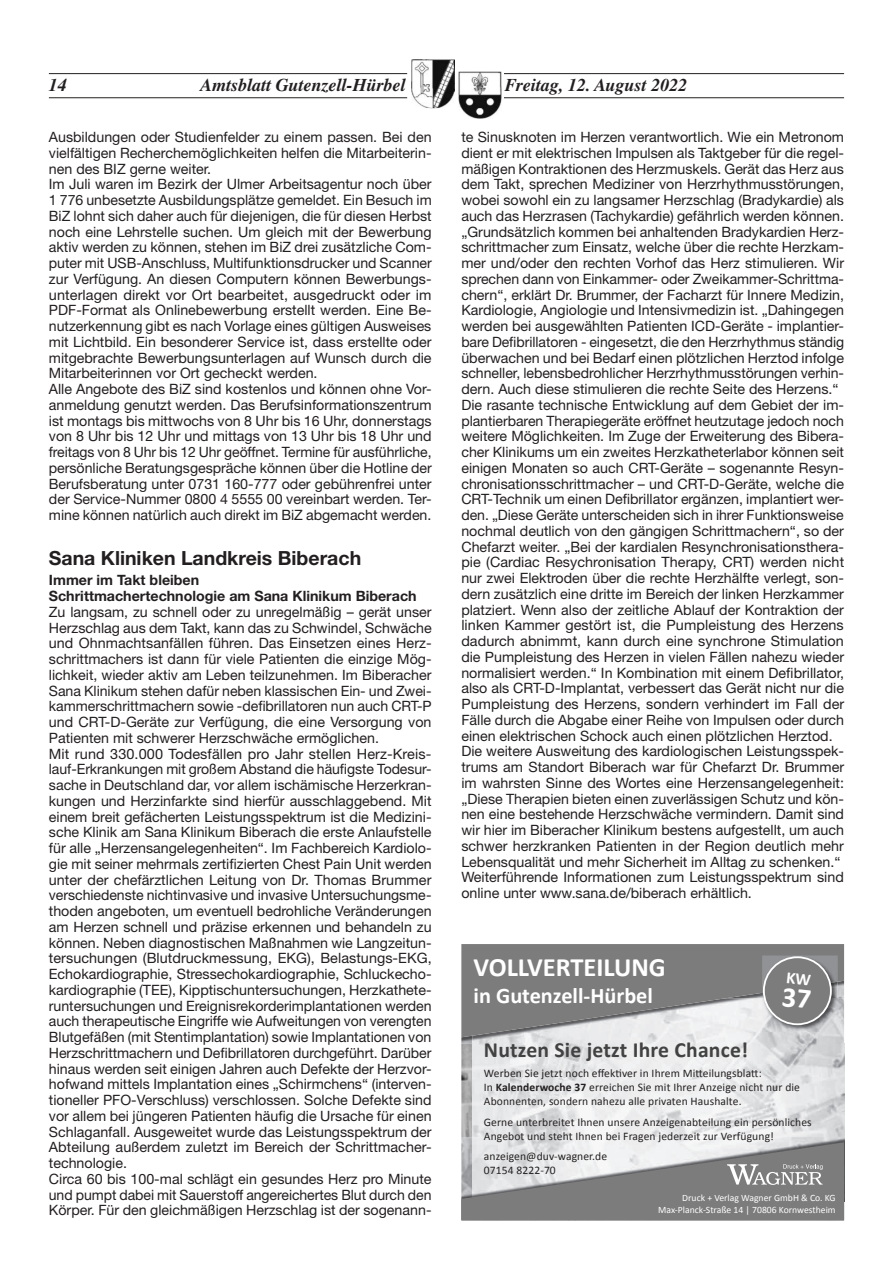
<style>
.page{position:relative;width:893px;height:1263px;background:#fff}
.page>*{position:absolute;margin:0;border:0;box-sizing:border-box;transform-origin:0 0}
.t1{font:700 26.55px "Calibri";color:#fff}
.t2{font:700 22.35px "Calibri";color:#fff}
.t3{font:700 21.6px "Calibri";letter-spacing:.01em;color:#424242}
.t4{font:700 19.5px "Helvetica Neue LT Std";color:#231f20}
.t5{font:italic 700 18px "Times LT Std";color:#231f20}
.t6{font:14.25px/15.8px "Helvetica Neue LT Std";color:#231f20}
.t7{font:700 14.25px/15.8px "Helvetica Neue LT Std";color:#231f20}
.t8{font:11.55px/13.8px "Calibri";letter-spacing:.01em;color:#231f20}
.t9{font:9.75px/11.6px "Calibri";color:#fff;text-align:right}
.s1{font-weight:700}
</style>
<div class="page">
<hr style="left:49px;top:73px;width:795px;height:1px;background:#231f20">
<hr style="left:49px;top:97px;width:795px;height:1px;background:#231f20">
<div style="left:408px;top:52px;width:50px;height:57px;background:#fff"></div>
<img style="left:411px;top:60px;width:44px;height:47px">
<svg style="left:458px;top:71px;width:46px;height:31px"></svg>
<img style="left:459px;top:71px;width:42px;height:47px">
<img style="left:461px;top:1043px;width:11px;height:94px">
<img style="left:472px;top:1043px;width:372px;height:94px">
<img style="left:461px;top:1037px;width:383px;height:6px">
<img style="left:461px;top:1137px;width:383px;height:5px">
<svg style="left:461px;top:1142px;width:383px;height:78px;background:#a1a1a1"></svg>
<svg style="left:461px;top:944px;width:383px;height:93px;background:#929293"></svg>
<p class="t5" style="left:49px;top:74px;width:19px">14</p>
<p class="t5" style="left:200px;top:74px;width:207px">Amtsblatt Gutenzell-Hürbel</p>
<p class="t5" style="left:505px;top:74px;width:184px">Freitag, 12. August 2022</p>
<p class="t6" style="left:49px;top:129px;width:384px">Ausbildungen oder Studienfelder zu einem passen. Bei den vielfältigen Recherchemöglichkeiten helfen die Mitarbeiterin&shy;nen des BIZ gerne weiter.<br>Im Juli waren im Bezirk der Ulmer Arbeitsagentur noch über 1 776 unbesetzte Ausbildungsplätze gemeldet. Ein Besuch im BiZ lohnt sich daher auch für diejenigen, die für diesen Herbst noch eine Lehrstelle suchen. Um gleich mit der Bewerbung aktiv werden zu können, stehen im BiZ drei zusätzliche Com&shy;puter mit USB-Anschluss, Multifunktionsdrucker und Scanner zur Verfügung. An diesen Computern können Bewerbungs&shy;unterlagen direkt vor Ort bearbeitet, ausgedruckt oder im PDF-Format als Onlinebewerbung erstellt werden. Eine Be&shy;nutzerkennung gibt es nach Vorlage eines gültigen Ausweises mit Lichtbild. Ein besonderer Service ist, dass erstellte oder mitgebrachte Bewerbungsunterlagen auf Wunsch durch die Mitarbeiterinnen vor Ort gecheckt werden.<br>Alle Angebote des BiZ sind kostenlos und können ohne Vor&shy;anmeldung genutzt werden. Das Berufsinformationszentrum ist montags bis mittwochs von 8 Uhr bis 16 Uhr, donnerstags von 8 Uhr bis 12 Uhr und mittags von 13 Uhr bis 18 Uhr und freitags von 8 Uhr bis 12 Uhr geöffnet. Termine für ausführliche, persönliche Beratungsgespräche können über die Hotline der Berufsberatung unter 0731 160-777 oder gebührenfrei unter der Service-Nummer 0800 4 5555 00 vereinbart werden. Ter&shy;mine können natürlich auch direkt im BiZ abgemacht werden.</p>
<h3 class="t4" style="left:49px;top:546px;width:314px">Sana Kliniken Landkreis Biberach</h3>
<p class="t7" style="left:49px;top:572px;width:369px">Immer im Takt bleiben<br>Schrittmachertechnologie am Sana Klinikum Biberach</p>
<p class="t6" style="left:49px;top:604px;width:384px">Zu langsam, zu schnell oder zu unregelmäßig – gerät unser Herzschlag aus dem Takt, kann das zu Schwindel, Schwäche und Ohnmachtsanfällen führen. Das Einsetzen eines Herz&shy;schrittmachers ist dann für viele Patienten die einzige Mög&shy;lichkeit, wieder aktiv am Leben teilzunehmen. Im Biberacher Sana Klinikum stehen dafür neben klassischen Ein- und Zwei&shy;kammerschrittmachern sowie -defibrillatoren nun auch CRT-P und CRT-D-Geräte zur Verfügung, die eine Versorgung von Patienten mit schwerer Herzschwäche ermöglichen.<br>Mit rund 330.000 Todesfällen pro Jahr stellen Herz-Kreis&shy;lauf-Erkrankungen mit großem Abstand die häufigste Todesur&shy;sache in Deutschland dar, vor allem ischämische Herzerkran&shy;kungen und Herzinfarkte sind hierfür ausschlaggebend. Mit einem breit gefächerten Leistungsspektrum ist die Medizini&shy;sche Klinik am Sana Klinikum Biberach die erste Anlaufstelle für alle „Herzensangelegenheiten“. Im Fachbereich Kardiolo&shy;gie mit seiner mehrmals zertifizierten Chest Pain Unit werden unter der chefärztlichen Leitung von Dr. Thomas Brummer verschiedenste nichtinvasive und invasive Untersuchungsme&shy;thoden angeboten, um eventuell bedrohliche Veränderungen am Herzen schnell und präzise erkennen und behandeln zu können. Neben diagnostischen Maßnahmen wie Langzeitun&shy;tersuchungen (Blutdruckmessung, EKG), Belastungs-EKG, Echokardiographie, Stressechokardiographie, Schluckecho&shy;kardiographie (TEE), Kipptischuntersuchungen, Herzkathete&shy;runtersuchungen und Ereignisrekorderimplantationen werden auch therapeutische Eingriffe wie Aufweitungen von verengten Blutgefäßen (mit Stentimplantation) sowie Implantationen von Herzschrittmachern und Defibrillatoren durchgeführt. Darüber hinaus werden seit einigen Jahren auch Defekte der Herzvor&shy;hofwand mittels Implantation eines „Schirmchens“ (interven&shy;tioneller PFO-Verschluss) verschlossen. Solche Defekte sind vor allem bei jüngeren Patienten häufig die Ursache für einen Schlaganfall. Ausgeweitet wurde das Leistungsspektrum der Abteilung außerdem zuletzt im Bereich der Schrittmacher&shy;technologie.<br>Circa 60 bis 100-mal schlägt ein gesundes Herz pro Minute und pumpt dabei mit Sauerstoff angereichertes Blut durch den Körper. Für den gleichmäßigen Herzschlag ist der sogenann-</p>
<p class="t6" style="left:461px;top:129px;width:384px">te Sinusknoten im Herzen verantwortlich. Wie ein Metronom dient er mit elektrischen Impulsen als Taktgeber für die regel&shy;mäßigen Kontraktionen des Herzmuskels. Gerät das Herz aus dem Takt, sprechen Mediziner von Herzrhythmusstörungen, wobei sowohl ein zu langsamer Herzschlag (Bradykardie) als auch das Herzrasen (Tachykardie) gefährlich werden können. „Grundsätzlich kommen bei anhaltenden Bradykardien Herz&shy;schrittmacher zum Einsatz, welche über die rechte Herzkam&shy;mer und/oder den rechten Vorhof das Herz stimulieren. Wir sprechen dann von Einkammer- oder Zweikammer-Schrittma&shy;chern“, erklärt Dr. Brummer, der Facharzt für Innere Medizin, Kardiologie, Angiologie und Intensivmedizin ist. „Dahingegen werden bei ausgewählten Patienten ICD-Geräte - implantier&shy;bare Defibrillatoren - eingesetzt, die den Herzrhythmus ständig überwachen und bei Bedarf einen plötzlichen Herztod infolge schneller, lebensbedrohlicher Herzrhythmusstörungen verhin&shy;dern. Auch diese stimulieren die rechte Seite des Herzens.“ Die rasante technische Entwicklung auf dem Gebiet der im&shy;plantierbaren Therapiegeräte eröffnet heutzutage jedoch noch weitere Möglichkeiten. Im Zuge der Erweiterung des Bibera&shy;cher Klinikums um ein zweites Herzkatheterlabor können seit einigen Monaten so auch CRT-Geräte – sogenannte Resyn&shy;chronisationsschrittmacher – und CRT-D-Geräte, welche die CRT-Technik um einen Defibrillator ergänzen, implantiert wer&shy;den. „Diese Geräte unterscheiden sich in ihrer Funktionsweise nochmal deutlich von den gängigen Schrittmachern“, so der Chefarzt weiter. „Bei der kardialen Resynchronisationsthera&shy;pie (Cardiac Resychronisation Therapy, CRT) werden nicht nur zwei Elektroden über die rechte Herzhälfte verlegt, son&shy;dern zusätzlich eine dritte im Bereich der linken Herzkammer platziert. Wenn also der zeitliche Ablauf der Kontraktion der linken Kammer gestört ist, die Pumpleistung des Herzens dadurch abnimmt, kann durch eine synchrone Stimulation die Pumpleistung des Herzen in vielen Fällen nahezu wieder normalisiert werden.“ In Kombination mit einem Defibrillator, also als CRT-D-Implantat, verbessert das Gerät nicht nur die Pumpleistung des Herzens, sondern verhindert im Fall der Fälle durch die Abgabe einer Reihe von Impulsen oder durch einen elektrischen Schock auch einen plötzlichen Herztod.<br>Die weitere Ausweitung des kardiologischen Leistungsspek&shy;trums am Standort Biberach war für Chefarzt Dr. Brummer im wahrsten Sinne des Wortes eine Herzensangelegenheit: „Diese Therapien bieten einen zuverlässigen Schutz und kön&shy;nen eine bestehende Herzschwäche vermindern. Damit sind wir hier im Biberacher Klinikum bestens aufgestellt, um auch schwer herzkranken Patienten in der Region deutlich mehr Lebensqualität und mehr Sicherheit im Alltag zu schenken.“ Weiterführende Informationen zum Leistungsspektrum sind online unter www.sana.de/biberach erhältlich.</p>
<h1 class="t1" style="left:474px;top:950px;width:194px">VOLLVERTEILUNG</h1>
<h2 class="t2" style="left:474px;top:981px;width:181px">in Gutenzell-Hürbel</h2>
<h3 class="t3" style="left:484px;top:1036px;width:266px">Nutzen Sie jetzt Ihre Chance!</h3>
<p class="t8" style="left:484px;top:1067px;width:318px">Werben Sie jetzt noch effektiver in Ihrem Mitteilungsblatt:<br>In <span class="s1">Kalenderwoche 37</span> erreichen Sie mit Ihrer Anzeige nicht nur die<br>Abonnenten, sondern nahezu alle privaten Haushalte.</p>
<p class="t8" style="left:484px;top:1115px;width:329px">Gerne unterbreitet Ihnen unsere Anzeigenabteilung ein persönliches<br>Angebot und steht Ihnen bei Fragen jederzeit zur Verfügung!</p>
<p class="t8" style="left:484px;top:1150px;width:125px">anzeigen@duv-wagner.de<br>07154 8222-70</p>
<p class="t9" style="left:658px;top:1192px;width:179px">Druck + Verlag Wagner GmbH &amp; Co. KG<br>Max-Planck-Straße 14 | 70806 Kornwestheim</p>
</div>
